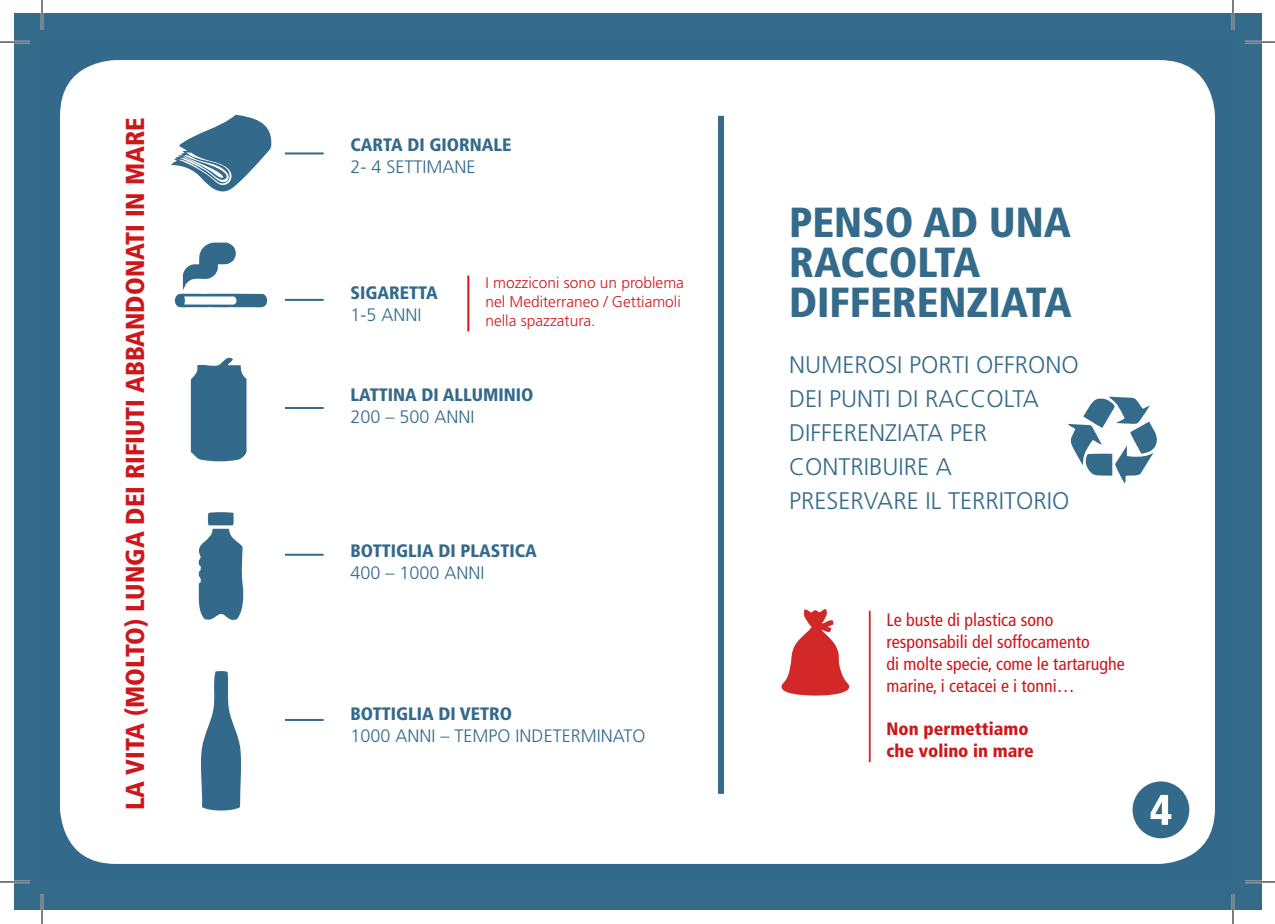
<style>
.page{position:relative;width:1275px;height:924px;background:#fff}
.page>*{position:absolute;margin:0;border:0;box-sizing:border-box;transform-origin:0 0}
.t1{font:900 condensed 42px/40px "Frutiger";color:#346a8a}
.t2{font:900 condensed 26px "Frutiger";color:#cd171a}
.t3{font:300 24px/34px "Frutiger";color:#346a8a}
.t4{font:condensed 18px/22px "Frutiger";color:#cd171a}
.t5{font:900 condensed 18px "Frutiger";color:#346a8a}
.t6{font:300 18px "Frutiger";color:#346a8a}
.t7{font:900 condensed 18px/22px "Frutiger";color:#cd171a}
.t8{font:300 15.4px/19px "Frutiger";color:#cd171a}
</style>
<div class="page">
<div style="left:14px;top:14px;width:1247px;height:895px;background:#346a8a"></div>
<div style="left:51px;top:51px;width:1173px;height:821px;background:#fff;border-radius:65px"></div>
<div style="left:42px;top:42px;width:1191px;height:839px;border:18px solid #33698b;border-radius:65px"></div>
<svg style="left:198px;top:512px;width:46px;height:108px"></svg>
<svg style="left:201px;top:671px;width:40px;height:140px"></svg>
<svg style="left:175px;top:242px;width:92px;height:65px"></svg>
<svg style="left:171px;top:115px;width:100px;height:77px"></svg>
<hr style="left:285px;top:152px;width:39px;height:2px;background:#33698b">
<hr style="left:285px;top:718px;width:39px;height:2px;background:#33698b">
<hr style="left:285px;top:553px;width:39px;height:2px;background:#33698b">
<hr style="left:285px;top:407px;width:39px;height:2px;background:#33698b">
<hr style="left:285px;top:299px;width:39px;height:2px;background:#33698b">
<div style="left:1132px;top:781px;width:57px;height:56px;background:#33698b;border-radius:50%"></div>
<svg style="left:1150px;top:794px;width:21px;height:30px"></svg>
<svg style="left:191px;top:357px;width:55px;height:105px;background:#4a7998"></svg>
<hr style="left:467px;top:275px;width:2px;height:56px;background:#cd171a">
<svg style="left:1068px;top:396px;width:89px;height:87px"></svg>
<svg style="left:781px;top:609px;width:68px;height:86px"></svg>
<hr style="left:869px;top:610px;width:1px;height:151px;background:#d22827">
<div style="left:718px;top:116px;width:6px;height:677px;background:#346a8a"></div>
<hr style="left:0;top:41px;width:30px;height:2px;background:#fff">
<hr style="left:1245px;top:41px;width:30px;height:2px;background:#fff">
<hr style="left:0;top:880px;width:30px;height:2px;background:#fff">
<hr style="left:1245px;top:880px;width:30px;height:2px;background:#fff">
<hr style="left:41px;top:0;width:2px;height:30px;background:#fff">
<hr style="left:41px;top:893px;width:2px;height:30px;background:#fff">
<hr style="left:1231px;top:0;width:3px;height:30px;background:#fff">
<hr style="left:1231px;top:893px;width:3px;height:30px;background:#fff">
<hr style="left:0;top:42px;width:30px;height:1px;background:#000">
<hr style="left:1245px;top:42px;width:30px;height:1px;background:#000">
<hr style="left:0;top:881px;width:30px;height:1px;background:#000">
<hr style="left:1245px;top:881px;width:30px;height:1px;background:#000">
<hr style="left:42px;top:0;width:1px;height:30px;background:#000">
<hr style="left:42px;top:893px;width:1px;height:30px;background:#000">
<hr style="left:1232px;top:0;width:1px;height:30px;background:#000">
<hr style="left:1232px;top:893px;width:1px;height:30px;background:#000">
<h2 class="t2" style="left:120px;top:809px;width:694px;rotate:-90deg">LA VITA (MOLTO) LUNGA DEI RIFIUTI ABBANDONATI IN MARE</h2>
<p class="t5" style="left:350px;top:134px;width:163px">CARTA DI GIORNALE</p>
<p class="t6" style="left:350px;top:156px;width:127px">2- 4 SETTIMANE</p>
<p class="t5" style="left:350px;top:282px;width:89px">SIGARETTA</p>
<p class="t6" style="left:350px;top:304px;width:73px">1-5 ANNI</p>
<p class="t8" style="left:485px;top:273px;width:200px">I mozziconi sono un problema nel Mediterraneo / Gettiamoli nella spazzatura.</p>
<p class="t5" style="left:350px;top:384px;width:185px">LATTINA DI ALLUMINIO</p>
<p class="t6" style="left:350px;top:406px;width:126px">200 – 500 ANNI</p>
<p class="t5" style="left:350px;top:540px;width:188px">BOTTIGLIA DI PLASTICA</p>
<p class="t6" style="left:350px;top:562px;width:136px">400 – 1000 ANNI</p>
<p class="t5" style="left:350px;top:702px;width:163px">BOTTIGLIA DI VETRO</p>
<p class="t6" style="left:350px;top:724px;width:296px">1000 ANNI – TEMPO INDETERMINATO</p>
<h1 class="t1" style="left:789px;top:202px;width:284px">PENSO AD UNA<br>RACCOLTA<br>DIFFERENZIATA</h1>
<h3 class="t3" style="left:789px;top:347px;width:291px">NUMEROSI PORTI OFFRONO<br>DEI PUNTI DI RACCOLTA<br>DIFFERENZIATA PER<br>CONTRIBUIRE A<br>PRESERVARE IL TERRITORIO</h3>
<p class="t4" style="left:886px;top:608px;width:240px">Le buste di plastica sono responsabili del soffocamento<br>di molte specie, come le tartarughe marine, i cetacei e i tonni…</p>
<p class="t7" style="left:886px;top:717px;width:149px">Non permettiamo che volino in mare</p>
</div>
